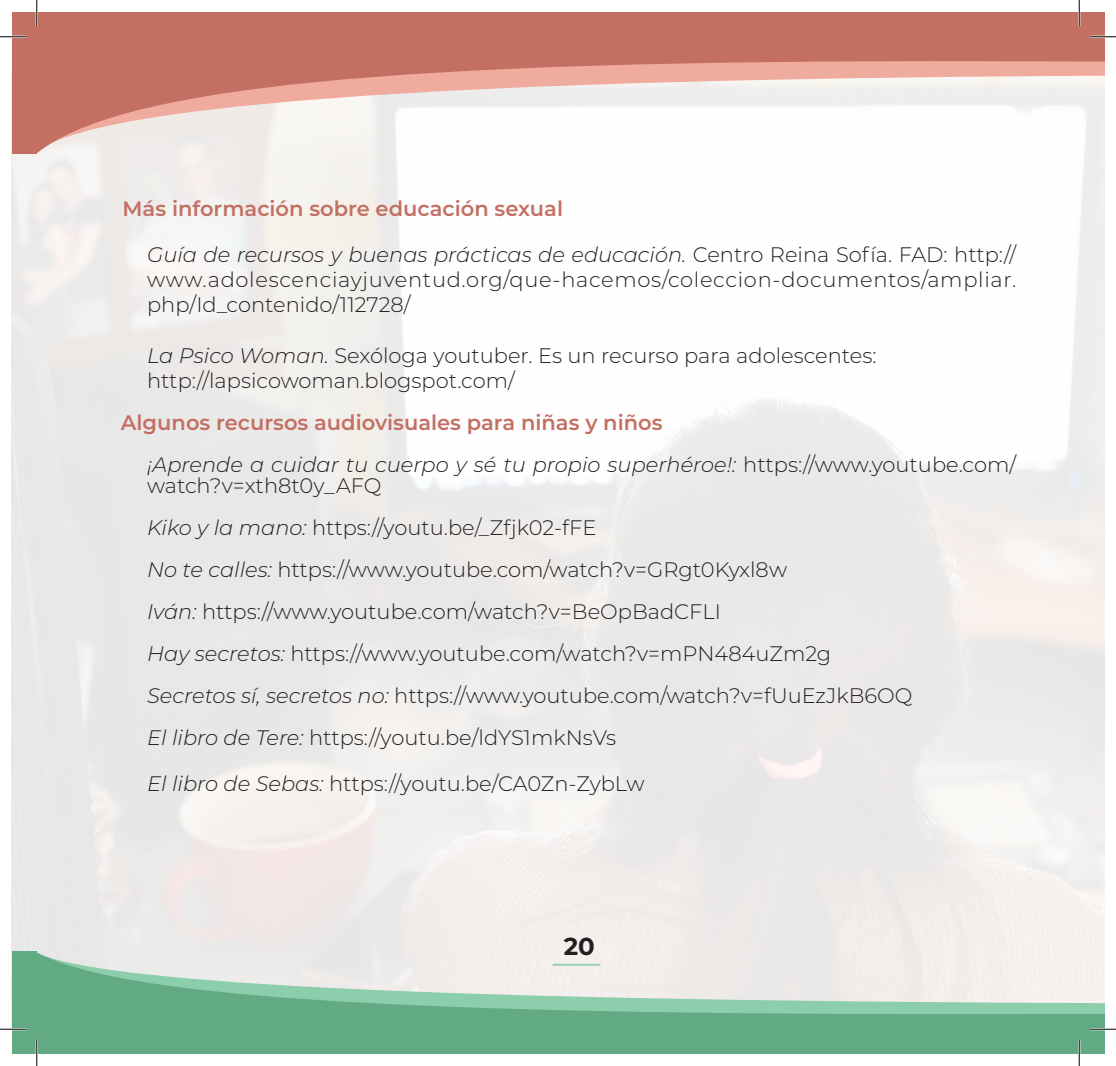
<style>
.page{position:relative;width:1116px;height:1066px;background:#fff}
.page>*{position:absolute;margin:0;border:0;box-sizing:border-box;transform-origin:0 0}
.t1{font:700 24.5px "Montserrat";color:#231f20}
.t2{font:300 21px/25.2px "Montserrat";color:#231f20;text-align:justify}
.t3{font:italic 300 21px/21px "Montserrat";color:#231f20}
.t4{font:600 21px "Montserrat";color:#c37063}
.s1{font-style:italic}
.s2{font-style:normal}
</style>
<div class="page">
<img style="left:12px;top:153px;width:1091px;height:799px">
<svg style="left:37px;top:952px;width:1066px;height:68px;background:#bcd7c7"></svg>
<hr style="left:552px;top:964px;width:48px;height:1px;background:#8cceac">
<svg style="left:37px;top:45px;width:1066px;height:108px"></svg>
<div style="left:12px;top:12px;width:1091px;height:33px;background:#c37063"></div>
<div style="left:12px;top:1020px;width:1091px;height:34px;background:#61aa84"></div>
<div style="left:12px;top:23px;width:25px;height:130px;background:#c37063"></div>
<div style="left:12px;top:951px;width:25px;height:90px;background:#61aa84"></div>
<hr style="left:0;top:36px;width:26px;height:2px;background:#fff">
<hr style="left:1089px;top:36px;width:26px;height:2px;background:#fff">
<hr style="left:0;top:1028px;width:26px;height:2px;background:#fff">
<hr style="left:1089px;top:1028px;width:26px;height:2px;background:#fff">
<hr style="left:36px;top:0;width:2px;height:26px;background:#fff">
<hr style="left:36px;top:1039px;width:2px;height:27px;background:#fff">
<hr style="left:1077px;top:0;width:3px;height:26px;background:#fff">
<hr style="left:1077px;top:1039px;width:3px;height:27px;background:#fff">
<svg style="left:0;top:36px;width:26px;height:1px"></svg>
<svg style="left:1089px;top:36px;width:26px;height:1px"></svg>
<svg style="left:0;top:1029px;width:26px;height:1px"></svg>
<svg style="left:1089px;top:1029px;width:26px;height:1px"></svg>
<svg style="left:36px;top:0;width:1px;height:26px"></svg>
<svg style="left:36px;top:1039px;width:1px;height:27px"></svg>
<svg style="left:1078px;top:0;width:1px;height:26px"></svg>
<svg style="left:1078px;top:1039px;width:1px;height:27px"></svg>
<p class="t4" style="left:122px;top:193px;width:442px">Más información sobre educación sexual</p>
<p class="t2" style="left:147px;top:241px;width:870px"><span class="s1">Guía de recursos y buenas prácticas de educación.</span> Centro Reina Sofía. FAD: http:// www.adolescenciayjuventud.org/que-hacemos/coleccion-documentos/ampliar. php/Id_contenido/112728/</p>
<p class="t2" style="left:147px;top:342px;width:731px"><span class="s1">La Psico Woman.</span> Sexóloga youtuber. Es un recurso para adolescentes:</p>
<p class="t2" style="left:147px;top:367px;width:369px">http://lapsicowoman.blogspot.com/</p>
<p class="t4" style="left:121px;top:408px;width:543px">Algunos recursos audiovisuales para niñas y niños</p>
<p class="t3" style="left:147px;top:453px;width:870px">¡Aprende a cuidar tu cuerpo y sé tu propio superhéroe!: <span class="s2">https://www.youtube.com/ watch?v=xth8t0y_AFQ</span></p>
<p class="t2" style="left:147px;top:514px;width:451px"><span class="s1">Kiko y la mano:</span> https://youtu.be/_Zfjk02-fFE</p>
<p class="t2" style="left:147px;top:556px;width:641px"><span class="s1">No te calles:</span> https://www.youtube.com/watch?v=GRgt0Kyxl8w</p>
<p class="t2" style="left:147px;top:598px;width:575px"><span class="s1">Iván:</span> https://www.youtube.com/watch?v=BeOpBadCFLI</p>
<p class="t2" style="left:147px;top:640px;width:685px"><span class="s1">Hay secretos:</span> https://www.youtube.com/watch?v=mPN484uZm2g</p>
<p class="t2" style="left:147px;top:682px;width:766px"><span class="s1">Secretos sí, secretos no:</span> https://www.youtube.com/watch?v=fUuEzJkB6OQ</p>
<p class="t2" style="left:147px;top:724px;width:470px"><span class="s1">El libro de Tere:</span> https://youtu.be/ldYS1mkNsVs</p>
<p class="t2" style="left:147px;top:770px;width:499px"><span class="s1">El libro de Sebas:</span> https://youtu.be/CA0Zn-ZybLw</p>
<p class="t1" style="left:563px;top:928px;width:33px">20</p>
</div>
